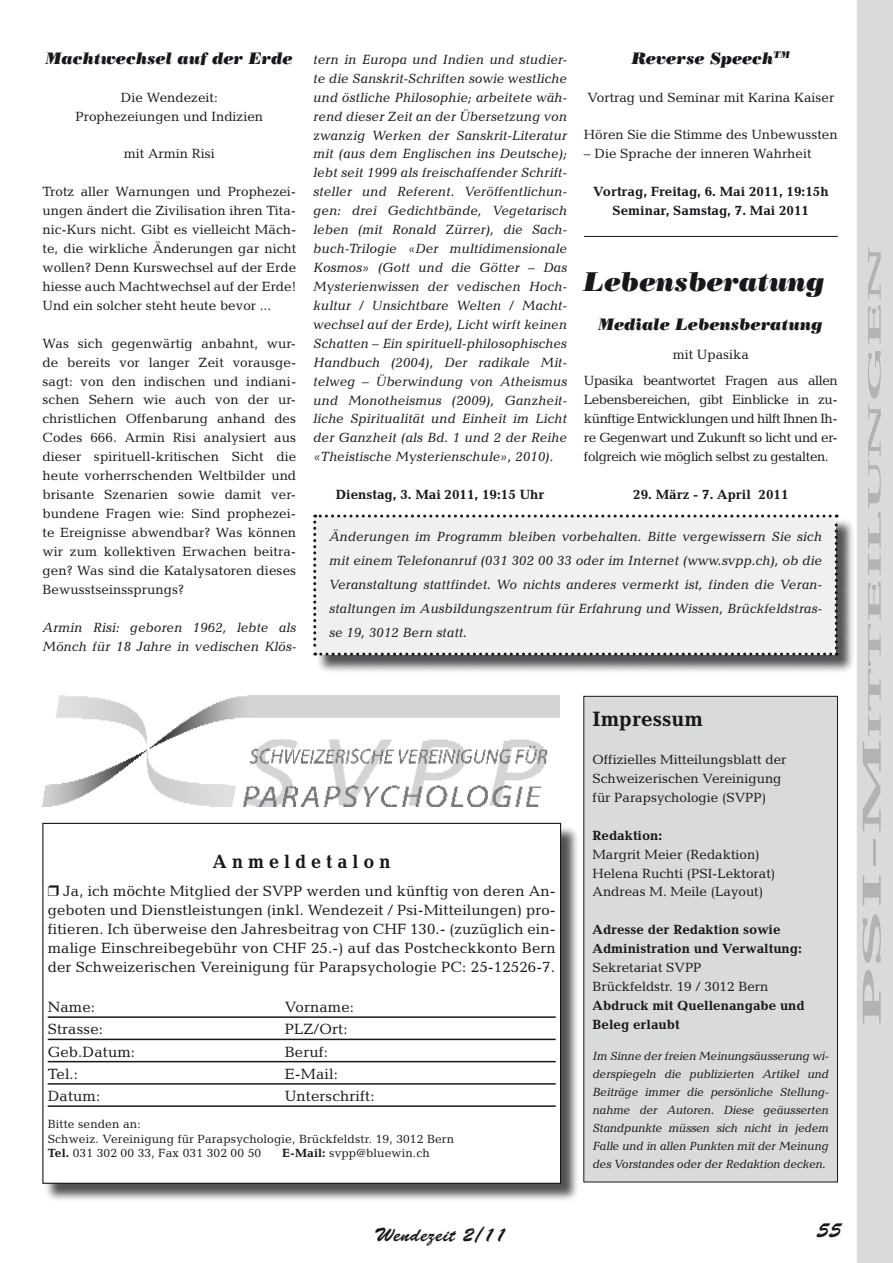
<style>
.page{position:relative;width:893px;height:1263px;background:#fff}
.page>*{position:absolute;margin:0;border:0;box-sizing:border-box;transform-origin:0 0}
.t1{font:italic 27px "Poster Bodoni BT";color:#1a171c}
.t2{font:700 21px "Candida";color:#1a171c}
.t3{font:21px "Brush Script";color:#1a171c}
.t4{font:19.5px "Brush Script";letter-spacing:.025em;color:#1a171c}
.t5{font:700 19.5px "Candida";color:#1a171c;scale:.93 1}
.t6{font:700 18.45px "Candida";color:#b1b3b4;scale:3.64 1}
.t7{font:italic 16.5px "Poster Bodoni BT";color:#1a171c}
.t8{font:15px/18.9px "Candida";letter-spacing:.01em;color:#1a171c;text-align:justify}
.t9{font:13.5px/18.9px "Candida";color:#1a171c;text-align:justify}
.t10{font:italic 13.5px/18.9px "Candida";color:#1a171c;text-align:justify}
.t11{font:700 13.5px/18.9px "Candida";color:#1a171c}
.t12{font:13.5px/26.1px "Candida";letter-spacing:-.03em;color:#1a171c;text-align:center}
.t13{font:italic 12px/18px "Candida";letter-spacing:-.02em;color:#1a171c;text-align:justify}
.t14{font:12px/14.4px "Candida";letter-spacing:.01em;color:#1a171c}
.s1{font-weight:700}
.s2{font-size:26.4px}
</style>
<div class="page">
<div style="left:857px;top:0;width:36px;height:1263px;background:#d9dadb"></div>
<div style="left:316px;top:517px;width:540px;height:157px;background:#1a171c;opacity:.75"></div>
<div style="left:313px;top:514px;width:525px;height:142px;background:#f0f0f1"></div>
<hr style="left:584px;top:236px;width:254px;height:1px;background:#1a171c">
<div style="left:45px;top:825px;width:535px;height:377px;background:#1a171c;opacity:.75"></div>
<div style="left:43px;top:823px;width:518px;height:360px;background:#fff"></div>
<hr style="left:48px;top:1016px;width:508px;height:2px;background:#1a171c">
<hr style="left:48px;top:1039px;width:508px;height:1px;background:#1a171c">
<hr style="left:48px;top:1061px;width:508px;height:1px;background:#1a171c">
<hr style="left:48px;top:1083px;width:508px;height:2px;background:#1a171c">
<hr style="left:48px;top:1105px;width:508px;height:2px;background:#1a171c">
<img style="left:42px;top:696px;width:518px;height:110px">
<div style="left:584px;top:696px;width:253px;height:486px;background:#d9dadb"></div>
<div style="left:584px;top:696px;width:254px;height:486px;border:1px solid #1a171c"></div>
<p class="t7" style="left:46px;top:48px;width:248px">Machtwechsel auf der Erde</p>
<p class="t9" style="left:76px;top:88px;width:189px;text-align:center">Die Wendezeit:<br>Prophezeiungen und Indizien</p>
<p class="t9" style="left:124px;top:144px;width:92px">mit Armin Risi</p>
<p class="t9" style="left:43px;top:182px;width:255px">Trotz aller Warnungen und Prophezei&shy;ungen ändert die Zivilisation ihren Tita&shy;nic-Kurs nicht. Gibt es vielleicht Mäch&shy;te, die wirkliche Änderungen gar nicht wollen? Denn Kurswechsel auf der Erde hiesse auch Machtwechsel auf der Erde!<br>Und ein solcher steht heute bevor ...</p>
<p class="t9" style="left:43px;top:334px;width:255px">Was sich gegenwärtig anbahnt, wur&shy;de bereits vor langer Zeit vorausge&shy;sagt: von den indischen und indiani&shy;schen Sehern wie auch von der ur&shy;christlichen Offenbarung anhand des Codes 666. Armin Risi analysiert aus dieser spirituell-kritischen Sicht die heute vorherrschenden Weltbilder und brisante Szenarien sowie damit ver&shy;bundene Fragen wie: Sind prophezei&shy;te Ereignisse abwendbar? Was können wir zum kollektiven Erwachen beitra&shy;gen? Was sind die Katalysatoren dieses Bewusstseinssprungs?</p>
<p class="t10" style="left:43px;top:617px;width:255px">Armin Risi: geboren 1962, lebte als<br>Mönch für 18 Jahre in vedischen Klös-</p>
<p class="t10" style="left:313px;top:50px;width:255px">tern in Europa und Indien und studier&shy;te die Sanskrit-Schriften sowie westliche und östliche Philosophie; arbeitete wäh&shy;rend dieser Zeit an der Übersetzung von zwanzig Werken der Sanskrit-Literatur mit (aus dem Englischen ins Deutsche); lebt seit 1999 als freischaffender Schrift&shy;steller und Referent. Veröffentlichun&shy;gen: drei Gedichtbände, Vegetarisch leben (mit Ronald Zürrer), die Sach&shy;buch-Trilogie «Der multidimensionale Kosmos» (Gott und die Götter – Das Mysterienwissen der vedischen Hoch&shy;kultur / Unsichtbare Welten / Macht&shy;wechsel auf der Erde), Licht wirft keinen Schatten – Ein spirituell-philosophisches Handbuch (2004), Der radikale Mit&shy;telweg – Überwindung von Atheismus und Monotheismus (2009), Ganzheit&shy;liche Spiritualität und Einheit im Licht der Ganzheit (als Bd. 1 und 2 der Reihe «Theistische Mysterienschule», 2010).</p>
<p class="t11" style="left:336px;top:485px;width:210px">Dienstag, 3. Mai 2011, 19:15 Uhr</p>
<p class="t7" style="left:632px;top:48px;width:160px">Reverse Speech<sup>TM</sup></p>
<p class="t9" style="left:587px;top:88px;width:248px">Vortrag und Seminar mit Karina Kaiser</p>
<p class="t9" style="left:584px;top:125px;width:255px">Hören Sie die Stimme des Unbewussten</p>
<p class="t9" style="left:584px;top:144px;width:229px">– Die Sprache der inneren Wahrheit</p>
<p class="t11" style="left:593px;top:182px;width:237px;text-align:center">Vortrag, Freitag, 6. Mai 2011, 19:15h<br>Seminar, Samstag, 7. Mai 2011</p>
<h1 class="t1" style="left:584px;top:265px;width:243px">Lebensberatung</h1>
<p class="t7" style="left:598px;top:315px;width:226px">Mediale Lebensberatung</p>
<p class="t12" style="left:584px;top:342px;width:255px">mit Upasika<br>Upasika beantwortet Fragen aus allen</p>
<p class="t9" style="left:584px;top:390px;width:255px">Lebensbereichen, gibt Einblicke in zu&shy;künftige Entwicklungen und hilft Ihnen Ih&shy;re Gegenwart und Zukunft so licht und er&shy;folgreich wie möglich selbst zu gestalten.</p>
<p class="t11" style="left:633px;top:485px;width:157px">29. März - 7. April 2011</p>
<p class="t10" style="left:329px;top:524px;width:494px;line-height:24px">Änderungen im Programm bleiben vorbehalten. Bitte vergewissern Sie sich mit einem Telefonanruf (031 302 00 33 oder im Internet (www.svpp.ch), ob die Veranstaltung stattfindet. Wo nichts anderes vermerkt ist, finden die Veran&shy;staltungen im Ausbildungszentrum für Erfahrung und Wissen, Brückfeldstras&shy;se 19, 3012 Bern statt.</p>
<h3 class="t5" style="left:213px;top:850px;width:192px">A n m e l d e t a l o n</h3>
<p class="t8" style="left:48px;top:882px;width:509px;text-indent:16px">Ja, ich möchte Mitglied der SVPP werden und künftig von deren An&shy;geboten und Dienstleistungen (inkl. Wendezeit / Psi-Mitteilungen) pro&shy;fitieren. Ich überweise den Jahresbeitrag von CHF 130.- (zuzüglich ein&shy;malige Einschreibegebühr von CHF 25.-) auf das Postcheckkonto Bern der Schweizerischen Vereinigung für Parapsychologie PC: 25-12526-7.</p>
<p class="t8" style="left:48px;top:997px;width:49px">Name:</p>
<p class="t8" style="left:285px;top:997px;width:71px">Vorname:</p>
<p class="t8" style="left:48px;top:1020px;width:57px">Strasse:</p>
<p class="t8" style="left:285px;top:1020px;width:64px">PLZ/Ort:</p>
<p class="t8" style="left:48px;top:1042px;width:89px">Geb.Datum:</p>
<p class="t8" style="left:285px;top:1042px;width:45px">Beruf:</p>
<p class="t8" style="left:48px;top:1064px;width:32px">Tel.:</p>
<p class="t8" style="left:285px;top:1064px;width:55px">E-Mail:</p>
<p class="t8" style="left:48px;top:1086px;width:54px">Datum:</p>
<p class="t8" style="left:285px;top:1086px;width:91px">Unterschrift:</p>
<p class="t14" style="left:48px;top:1117px;width:408px">Bitte senden an:<br>Schweiz. Vereinigung für Parapsychologie, Brückfeldstr. 19, 3012 Bern<br><span class="s1">Tel.</span> 031 302 00 33, Fax 031 302 00 50</p>
<p class="t14" style="left:282px;top:1146px;width:149px"><span class="s1">E-Mail:</span> svpp@bluewin.ch</p>
<h2 class="t2" style="left:592px;top:707px;width:112px">Impressum</h2>
<p class="t9" style="left:592px;top:750px;width:196px;text-align:left">Offizielles Mitteilungsblatt der<br>Schweizerischen Vereinigung für Parapsychologie (SVPP)</p>
<p class="t11" style="left:592px;top:825px;width:71px">Redaktion:</p>
<p class="t9" style="left:592px;top:844px;width:184px;text-align:left">Margrit Meier (Redaktion)<br>Helena Ruchti (PSI-Lektorat)<br>Andreas M. Meile (Layout)</p>
<p class="t11" style="left:592px;top:920px;width:211px">Adresse der Redaktion sowie<br>Administration und Verwaltung:</p>
<p class="t9" style="left:592px;top:958px;width:177px">Sekretariat SVPP<br>Brückfeldstr. 19 / 3012 Bern</p>
<p class="t11" style="left:592px;top:996px;width:214px">Abdruck mit Quellenangabe und<br>Beleg erlaubt</p>
<p class="t13" style="left:592px;top:1046px;width:238px">Im Sinne der freien Meinungsäusserung wi&shy;derspiegeln die publizierten Artikel und Beiträge immer die persönliche Stellung&shy;nahme der Autoren. Diese geäusserten Standpunkte müssen sich nicht in jedem Falle und in allen Punkten mit der Meinung des Vorstandes oder der Redaktion decken.</p>
<h3 class="t6" style="left:864px;top:1026px;width:216px;rotate:-90deg"><span class="s2">PSI-M</span>itteilungen</h3>
<h3 class="t4" style="left:374px;top:1224px;width:133px">Wendezeit 2/11</h3>
<h2 class="t3" style="left:817px;top:1218px;width:26px">55</h2>
</div>
